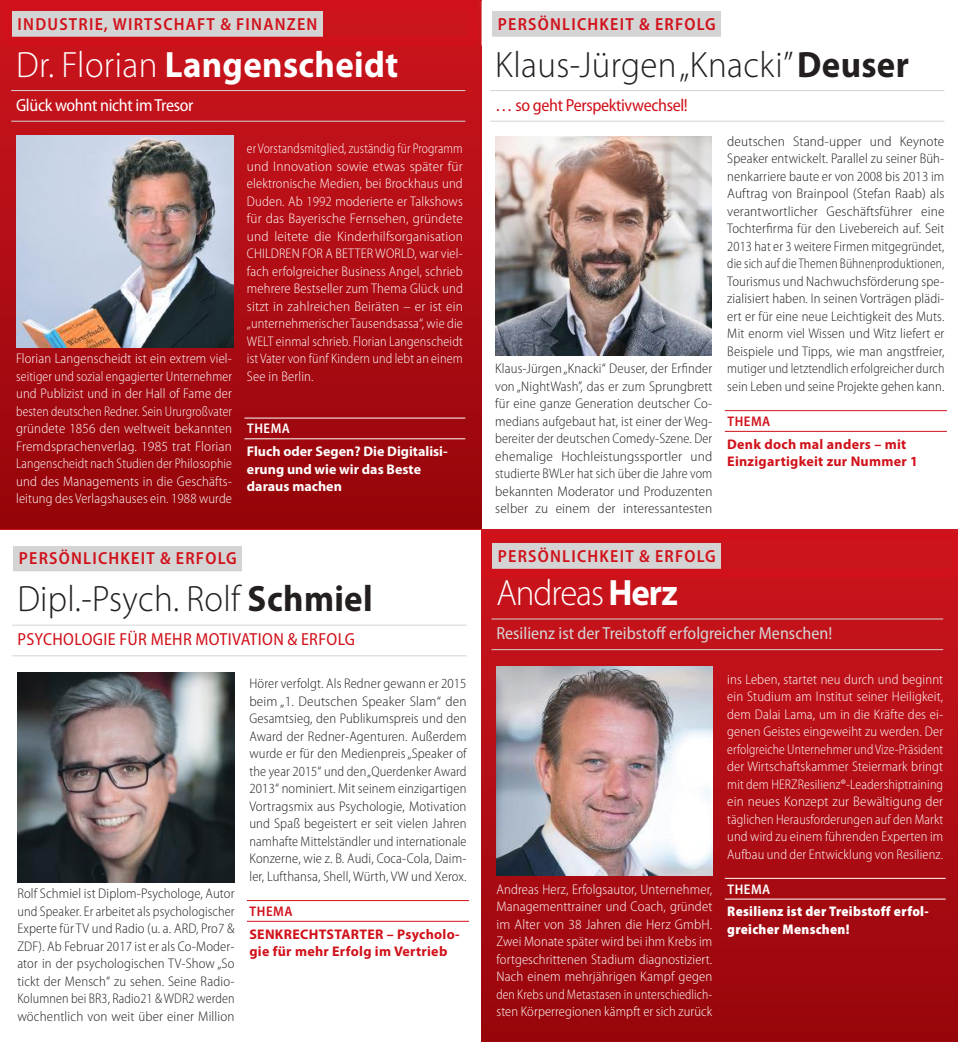
<style>
.page{position:relative;width:958px;height:1042px;background:#fff}
.page>*{position:absolute;margin:0;border:0;box-sizing:border-box;transform-origin:0 0}
.t1{font:300 36.75px "Myriad Pro";letter-spacing:.01em;color:#241f1f;scale:.95 1}
.t2{font:700 36.75px "Myriad Pro";letter-spacing:.01em;color:#fff;scale:.95 1}
.t3{font:300 36.75px "Myriad Pro";letter-spacing:-.03em;color:#fff;scale:.95 1}
.t4{font:600 semi-condensed 17.5px "Myriad Pro";letter-spacing:.07em;color:#d1111a}
.t5{font:semi-condensed 17.5px "Myriad Pro";color:#d5d4d5}
.t6{font:semi-condensed 17.5px "Myriad Pro";letter-spacing:.02em;color:#d1111a}
.t7{font:semi-condensed 17.5px "Myriad Pro";letter-spacing:-.005em;color:#d1111a}
.t8{font:semi-condensed 17.5px "Myriad Pro";letter-spacing:-.02em;color:#fff}
.t9{font:300 semi-condensed 14px/17.5px "Myriad Pro";letter-spacing:.01em;color:#241f1f;text-align:justify}
.t10{font:300 semi-condensed 14px/17.5px "Myriad Pro";letter-spacing:.01em;color:#fff;text-align:justify}
.t11{font:300 semi-condensed 14px/17.5px "Myriad Pro";letter-spacing:.01em;color:#241f1f;text-align:justify;scale:1.05 1}
.t12{font:300 semi-condensed 14px/17.5px "Myriad Pro";letter-spacing:.01em;color:#fff;text-align:justify;scale:.91 1}
.t13{font:700 14px/17.5px "Myriad Pro";letter-spacing:.02em;color:#d1111a}
.t14{font:700 14px/17.5px "Myriad Pro";color:#fff}
.t15{font:900 semi-condensed 14px/17.5px "Myriad Pro";letter-spacing:.02em;color:#fff}
.t16{font:600 semi-condensed 14px "Myriad Pro";letter-spacing:.04em;color:#fff}
.t17{font:600 semi-condensed 14px "Myriad Pro";letter-spacing:.04em;color:#d1111a}
.s1{font-weight:300}
.s2{font-weight:700}
</style>
<div class="page">
<div style="left:0;top:0;width:481px;height:529px;background:linear-gradient(to bottom,#ce161f,#94050a)"></div>
<hr style="left:11px;top:90px;width:454px;height:1px;background:#d5d4d5">
<hr style="left:11px;top:121px;width:454px;height:1px;background:#d5d4d5">
<hr style="left:244px;top:418px;width:221px;height:1px;background:#fff">
<hr style="left:244px;top:438px;width:221px;height:1px;background:#fff">
<img style="left:16px;top:136px;width:217px;height:212px">
<div style="left:12px;top:12px;width:311px;height:27px;background:#d5d4d5"></div>
<div style="left:1px;top:1px;width:476px;height:44px;border:9px solid #d1111a"></div>
<div style="left:14px;top:546px;width:228px;height:28px;background:#d5d4d5"></div>
<hr style="left:12px;top:625px;width:454px;height:1px;background:#d5d4d5">
<hr style="left:12px;top:655px;width:454px;height:1px;background:#d5d4d5">
<hr style="left:247px;top:900px;width:222px;height:1px;background:#d1111a">
<hr style="left:247px;top:921px;width:222px;height:1px;background:#d1111a">
<img style="left:17px;top:672px;width:217px;height:211px">
<div style="left:481px;top:529px;width:476px;height:513px;background:linear-gradient(to bottom,#cf1720,#97060b)"></div>
<svg style="left:481px;top:533px;width:476px;height:44px;background:#d0484f"></svg>
<hr style="left:491px;top:618px;width:452px;height:1px;background:#d5d4d5">
<hr style="left:491px;top:649px;width:452px;height:1px;background:#d5d4d5">
<hr style="left:724px;top:878px;width:221px;height:1px;background:#fff">
<hr style="left:724px;top:898px;width:221px;height:1px;background:#fff">
<hr style="left:724px;top:410px;width:222px;height:1px;background:#d1111a">
<hr style="left:724px;top:431px;width:222px;height:1px;background:#d1111a">
<img style="left:496px;top:666px;width:216px;height:210px">
<svg style="left:481px;top:1px;width:240px;height:44px"></svg>
<hr style="left:490px;top:90px;width:454px;height:1px;background:#d5d4d5">
<hr style="left:490px;top:121px;width:454px;height:1px;background:#d5d4d5">
<img style="left:495px;top:137px;width:216px;height:218px">
<p class="t4" style="left:18px;top:14px;width:301px">INDUSTRIE, WIRTSCHAFT &amp; FINANZEN</p>
<h1 class="t2" style="left:16px;top:44px;width:403px"><span class="s1">Dr. Florian</span> Langenscheidt</h1>
<p class="t8" style="left:16px;top:95px;width:179px">Glück wohnt nicht im Tresor</p>
<p class="t10" style="left:16px;top:350px;width:217px">Florian Langenscheidt ist ein extrem viel&shy;seitiger und sozial engagierter Unternehmer und Publizist und in der Hall of Fame der besten deutschen Redner. Sein Ururgroßvater gründete 1856 den weltweit bekannten Fremdsprachenverlag. 1985 trat Florian Langenscheidt nach Studien der Philosophie und des Managements in die Geschäfts&shy;leitung des Verlagshauses ein. 1988 wurde</p>
<p class="t12" style="left:247px;top:140px;width:239px">er Vorstandsmitglied, zuständig für Programm und Innovation sowie etwas später für elektronische Medien, bei Brockhaus und Duden. Ab 1992 moderierte er Talkshows für das Bayerische Fernsehen, gründete und leitete die Kinderhilfsorganisation CHILDREN FOR A BETTER WORLD, war viel&shy;fach erfolgreicher Business Angel, schrieb mehrere Bestseller zum Thema Glück und sitzt in zahlreichen Beiräten – er ist ein „unternehmerischer Tausendsassa“, wie die WELT einmal schrieb. Florian Langenscheidt ist Vater von fünf Kindern und lebt an einem See in Berlin.</p>
<p class="t16" style="left:247px;top:421px;width:44px">THEMA</p>
<p class="t14" style="left:247px;top:443px;width:202px">Fluch oder Segen? Die Digitalisi&shy;erung und wie wir das Beste daraus machen</p>
<p class="t4" style="left:19px;top:549px;width:219px">PERSÖNLICHKEIT &amp; ERFOLG</p>
<h1 class="t1" style="left:17px;top:579px;width:375px">Dipl.-Psych. Rolf <span class="s2">Schmiel</span></h1>
<p class="t6" style="left:17px;top:630px;width:339px">PSYCHOLOGIE FÜR MEHR MOTIVATION &amp; ERFOLG</p>
<p class="t9" style="left:17px;top:885px;width:219px">Rolf Schmiel ist Diplom-Psychologe, Autor und Speaker. Er arbeitet als psychologischer Experte für TV und Radio (u. a. ARD, Pro7 &amp; ZDF). Ab Februar 2017 ist er als Co-Moder&shy;ator in der psychologischen TV-Show „So tickt der Mensch“ zu sehen. Seine Radio-Kolumnen bei BR3, Radio21 &amp; WDR2 werden wöchentlich von weit über einer Million</p>
<p class="t9" style="left:249px;top:675px;width:219px">Hörer verfolgt. Als Redner gewann er 2015 beim „1. Deutschen Speaker Slam“ den Gesamtsieg, den Publikumspreis und den Award der Redner-Agenturen. Außerdem wurde er für den Medienpreis „Speaker of the year 2015“ und den „Querdenker Award 2013“ nominiert. Mit seinem einzigartigen Vortragsmix aus Psychologie, Motivation und Spaß begeistert er seit vielen Jahren namhafte Mittelständler und internationale Konzerne, wie z. B. Audi, Coca-Cola, Daim&shy;ler, Lufthansa, Shell, Würth, VW und Xerox.</p>
<p class="t17" style="left:249px;top:903px;width:44px">THEMA</p>
<p class="t13" style="left:249px;top:925px;width:212px">SENKRECHTSTARTER – Psycholo&shy;gie für mehr Erfolg im Vertrieb</p>
<p class="t4" style="left:498px;top:14px;width:219px">PERSÖNLICHKEIT &amp; ERFOLG</p>
<h1 class="t1" style="left:495px;top:44px;width:437px">Klaus-Jürgen „Knacki” <span class="s2">Deuser</span></h1>
<p class="t7" style="left:495px;top:95px;width:194px">… so geht Perspektivwechsel!</p>
<p class="t9" style="left:495px;top:360px;width:219px">Klaus-Jürgen „Knacki“ Deuser, der Erfinder von „NightWash”, das er zum Sprungbrett für eine ganze Generation deutscher Co&shy;medians aufgebaut hat, ist einer der Weg&shy;bereiter der deutschen Comedy-Szene. Der ehemalige Hochleistungssportler und studierte BWLer hat sich über die Jahre vom bekannten Moderator und Produzenten selber zu einem der interessantesten</p>
<p class="t11" style="left:727px;top:133px;width:208px">deutschen Stand-upper und Keynote Speaker entwickelt. Parallel zu seiner Büh&shy;nenkarriere baute er von 2008 bis 2013 im Auftrag von Brainpool (Stefan Raab) als verantwortlicher Geschäftsführer eine Tochterfirma für den Livebereich auf. Seit 2013 hat er 3 weitere Firmen mitgegründet, die sich auf die Themen Bühnenproduktionen, Tourismus und Nachwuchsförderung spe&shy;zialisiert haben. In seinen Vorträgen plädi&shy;ert er für eine neue Leichtigkeit des Muts.<br>Mit enorm viel Wissen und Witz liefert er Beispiele und Tipps, wie man angstfreier, mutiger und letztendlich erfolgreicher durch sein Leben und seine Projekte gehen kann.</p>
<p class="t17" style="left:727px;top:413px;width:44px">THEMA</p>
<p class="t13" style="left:727px;top:435px;width:192px">Denk doch mal anders – mit<br>Einzigartigkeit zur Nummer 1</p>
<p class="t4" style="left:498px;top:546px;width:219px">PERSÖNLICHKEIT &amp; ERFOLG</p>
<h1 class="t3" style="left:496px;top:573px;width:192px">Andreas <span class="s2">Herz</span></h1>
<p class="t5" style="left:496px;top:624px;width:337px">Resilienz ist der Treibstoff erfolgreicher Menschen!</p>
<p class="t10" style="left:496px;top:880px;width:217px">Andreas Herz, Erfolgsautor, Unternehmer, Managementtrainer und Coach, gründet im Alter von 38 Jahren die Herz GmbH.<br>Zwei Monate später wird bei ihm Krebs im fortgeschrittenen Stadium diagnostiziert.<br>Nach einem mehrjährigen Kampf gegen den Krebs und Metastasen in unterschiedlich&shy;sten Körperregionen kämpft er sich zurück</p>
<p class="t10" style="left:727px;top:670px;width:217px">ins Leben, startet neu durch und beginnt ein Studium am Institut seiner Heiligkeit, dem Dalai Lama, um in die Kräfte des ei&shy;genen Geistes eingeweiht zu werden. Der erfolgreiche Unternehmer und Vize-Präsident der Wirtschaftskammer Steiermark bringt mit dem HERZResilienz®-Leadershiptraining ein neues Konzept zur Bewältigung der täglichen Herausforderungen auf den Markt und wird zu einem führenden Experten im Aufbau und der Entwicklung von Resilienz.</p>
<p class="t16" style="left:727px;top:881px;width:44px">THEMA</p>
<p class="t15" style="left:727px;top:903px;width:203px">Resilienz ist der Treibstoff erfol&shy;greicher Menschen!</p>
</div>
